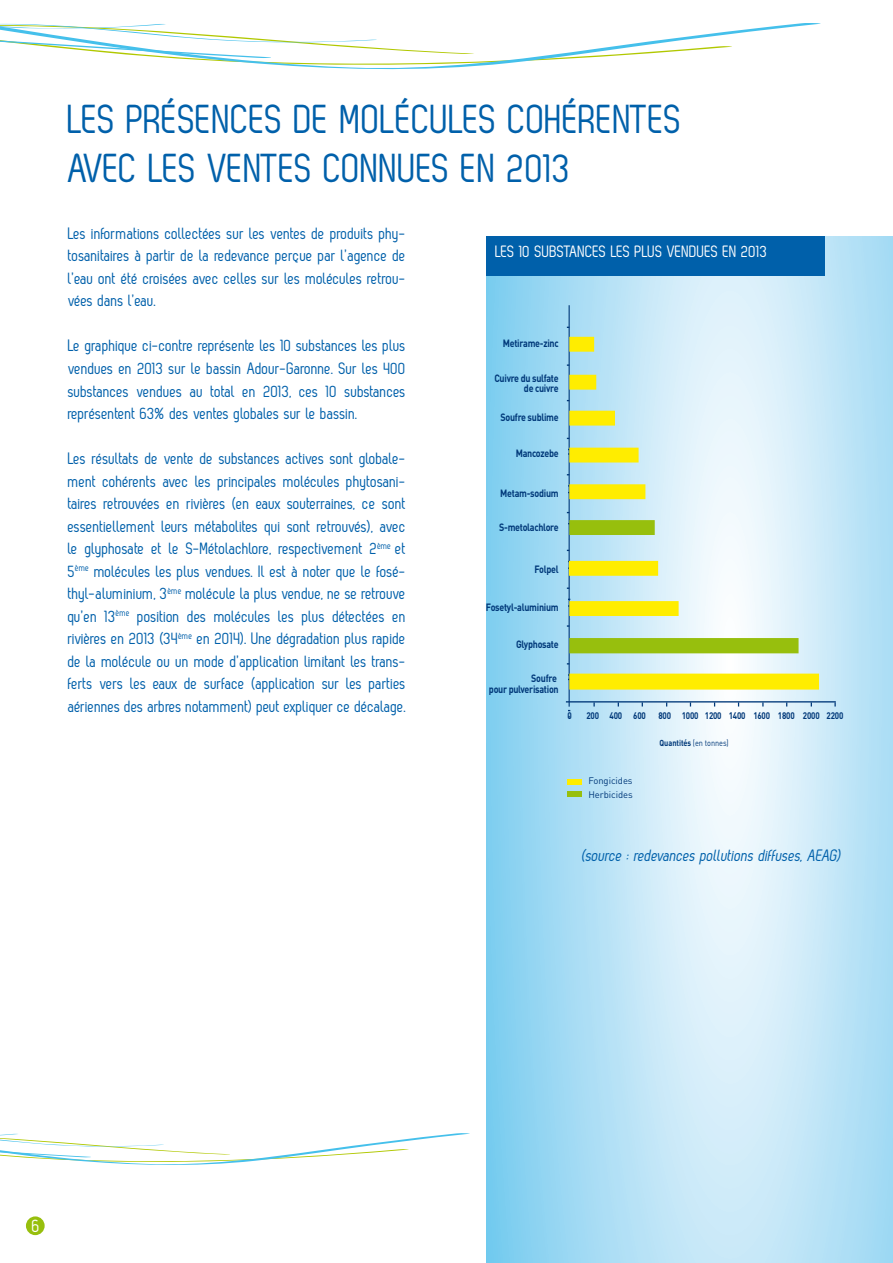
<style>
.page{position:relative;width:893px;height:1263px;background:#fff}
.page>*{position:absolute;margin:0;border:0;box-sizing:border-box;transform-origin:0 0}
.t1{font:40.35px/48.4px "Zag";color:#0060aa}
.t2{font:18px "Zag";color:#fff}
.t3{font:16.5px/22.5px "Zag";color:#0060aa;text-align:justify}
.t4{font:italic 16.5px "Zag";color:#0060aa}
.t5{font:16.35px "Zag";color:#fff}
.t6{font:700 10.5px/10.5px "DIN";letter-spacing:-.03em;color:#003879;text-align:right;scale:.85 1}
.t7{font:700 9.45px "DIN";letter-spacing:-.025em;color:#003879;scale:.85 1}
.t8{font:9.45px/14px "DIN";letter-spacing:-.005em;color:#003879}
.t9{font:8.7px "DIN";letter-spacing:-.005em;color:#003879;scale:.85 1}
.s1{font-weight:700}
</style>
<div class="page">
<div style="left:26px;top:1216px;width:19px;height:19px;background:#97bf0d;border-radius:50%"></div>
<svg style="left:734px;top:23px;width:87px;height:11px"></svg>
<svg style="left:0;top:23px;width:734px;height:46px"></svg>
<svg style="left:0;top:1133px;width:470px;height:32px"></svg>
<svg style="left:487px;top:236px;width:406px;height:1027px"></svg>
<div style="left:487px;top:236px;width:338px;height:39px;background:#0060aa"></div>
<hr style="left:567px;top:701px;width:268px;height:1px;background:#003879">
<hr style="left:569px;top:306px;width:1px;height:400px;background:#003879">
<div style="left:569px;top:337px;width:25px;height:15px;background:#ffed00"></div>
<div style="left:569px;top:375px;width:27px;height:15px;background:#ffed00"></div>
<div style="left:569px;top:411px;width:46px;height:15px;background:#ffed00"></div>
<div style="left:569px;top:448px;width:70px;height:14px;background:#ffed00"></div>
<div style="left:569px;top:484px;width:76px;height:15px;background:#ffed00"></div>
<div style="left:569px;top:520px;width:86px;height:15px;background:#97bf0d"></div>
<div style="left:569px;top:561px;width:89px;height:15px;background:#ffed00"></div>
<div style="left:569px;top:601px;width:110px;height:15px;background:#ffed00"></div>
<div style="left:569px;top:638px;width:229px;height:15px;background:#97bf0d"></div>
<div style="left:569px;top:674px;width:250px;height:16px;background:#ffed00"></div>
<div style="left:567px;top:779px;width:15px;height:5px;background:#ffed00"></div>
<div style="left:567px;top:792px;width:15px;height:5px;background:#97bf0d"></div>
<h1 class="t1" style="left:68px;top:95px;width:616px">Les présences de molécules cohérentes avec les ventes connues en 2013</h1>
<p class="t3" style="left:68px;top:222px;width:340px">Les informations collectées sur les ventes de produits phy&shy;tosanitaires à partir de la redevance perçue par l’agence de l’eau ont été croisées avec celles sur les molécules retrou&shy;vées dans l’eau.</p>
<p class="t3" style="left:68px;top:335px;width:340px">Le graphique ci-contre représente les 10 substances les plus vendues en 2013 sur le bassin Adour-Garonne. Sur les 400 substances vendues au total en 2013, ces 10 substances représentent 63% des ventes globales sur le bassin.</p>
<p class="t3" style="left:68px;top:447px;width:340px">Les résultats de vente de substances actives sont globale&shy;ment cohérents avec les principales molécules phytosani&shy;taires retrouvées en rivières (en eaux souterraines, ce sont essentiellement leurs métabolites qui sont retrouvés), avec le glyphosate et le S-Métolachlore, respectivement 2<sup>ème</sup> et 5<sup>ème</sup> molécules les plus vendues. Il est à noter que le fosé&shy;thyl-aluminium, 3<sup>ème</sup> molécule la plus vendue, ne se retrouve qu’en 13<sup>ème</sup> position des molécules les plus détectées en rivières en 2013 (34<sup>ème</sup> en 2014). Une dégradation plus rapide de la molécule ou un mode d’application limitant les trans&shy;ferts vers les eaux de surface (application sur les parties aériennes des arbres notamment) peut expliquer ce décalage.</p>
<p class="t5" style="left:495px;top:243px;width:274px">Les 10 substances les plus vendues en 2013</p>
<p class="t6" style="left:503px;top:338px;width:67px">Metirame-zinc</p>
<p class="t6" style="left:494px;top:372px;width:77px">Cuivre du sulfate de cuivre</p>
<p class="t6" style="left:500px;top:411px;width:70px">Soufre sublime</p>
<p class="t6" style="left:516px;top:447px;width:52px">Mancozebe</p>
<p class="t6" style="left:500px;top:487px;width:70px">Metam-sodium</p>
<p class="t6" style="left:499px;top:522px;width:72px">S-metolachlore</p>
<p class="t6" style="left:534px;top:563px;width:30px">Folpel</p>
<p class="t6" style="left:486px;top:601px;width:87px">Fosetyl-aluminium</p>
<p class="t6" style="left:516px;top:638px;width:52px">Glyphosate</p>
<p class="t6" style="left:489px;top:673px;width:84px">Soufre<br>pour pulverisation</p>
<p class="t7" style="left:567px;top:709px;width:7px">0</p>
<p class="t7" style="left:586px;top:709px;width:71px">200 400 600</p>
<p class="t7" style="left:658px;top:709px;width:219px">800 1000 1200 1400 1600 1800 2000 2200</p>
<p class="t9" style="left:660px;top:737px;width:83px"><span class="s1">Quantités</span> (en tonnes)</p>
<p class="t8" style="left:588px;top:773px;width:46px">Fongicides<br>Herbicides</p>
<p class="t4" style="left:581px;top:846px;width:261px">(source : redevances pollutions diffuses, AEAG)</p>
<p class="t2" style="left:32px;top:1216px;width:10px">6</p>
</div>
